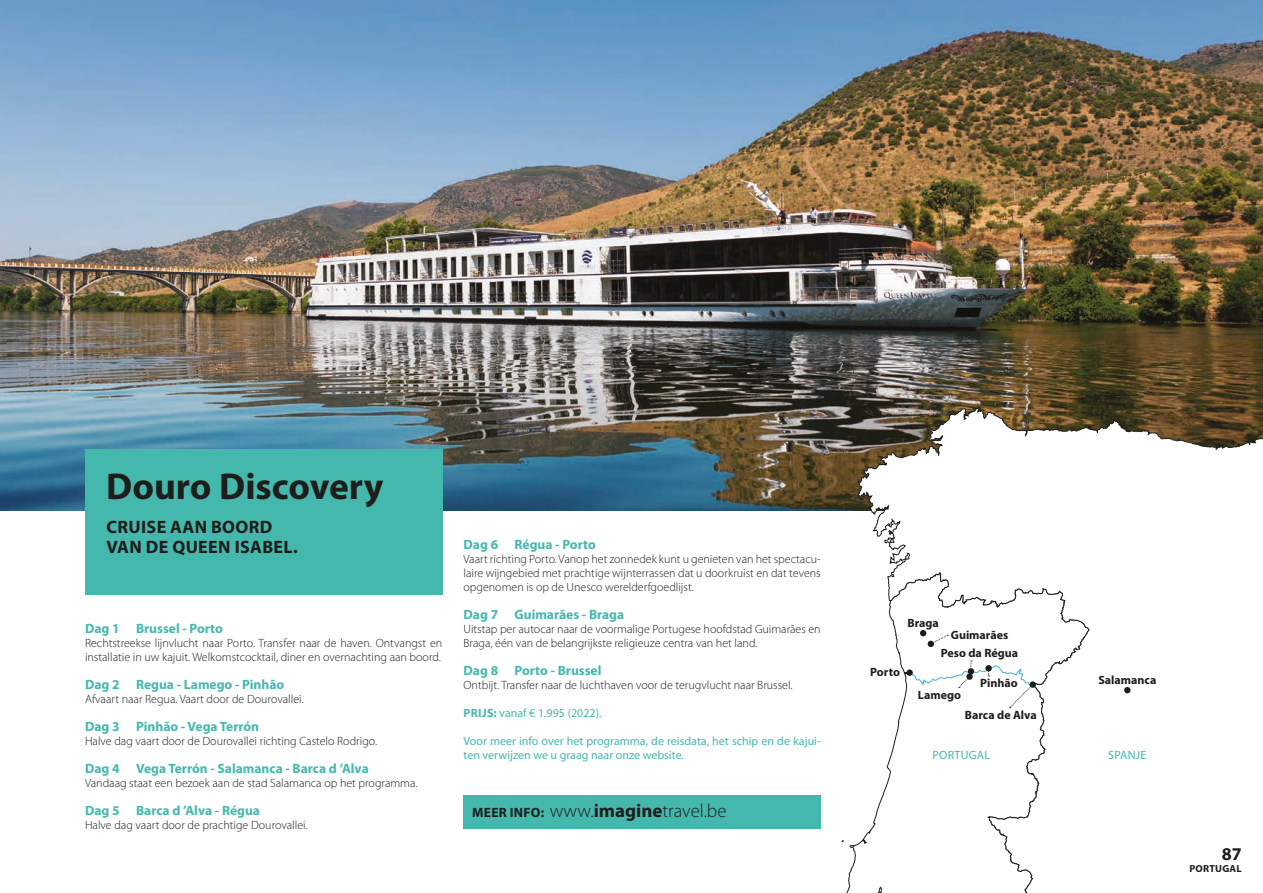
<style>
.page{position:relative;width:1263px;height:893px;background:#fff}
.page>*{position:absolute;margin:0;border:0;box-sizing:border-box;transform-origin:0 0}
.t1{font:700 37.5px "Myriad Pro";color:#1d1d1b}
.t2{font:300 18.9px "Myriad Pro";color:#1d1d1b}
.t3{font:700 18px/19.8px "Myriad Pro";letter-spacing:.02em;color:#1d1d1b}
.t4{font:700 13.5px "Myriad Pro";color:#45b8ad}
.t5{font:300 12px/14px "Myriad Pro";color:#1d1d1b}
.t6{font:12px/14px "Myriad Pro";color:#45b8ad}
.t7{font:700 12px "Myriad Pro";color:#1d1d1b}
.t8{font:12px "Myriad Pro";letter-spacing:.02em;color:#45b8ad}
.t9{font:700 10.2px "Myriad Pro";letter-spacing:.02em;color:#1d1d1b}
.s1{font-weight:700}
.s2{font-weight:700;font-size:13.5px}
</style>
<div class="page">
<img style="left:1px;top:0;width:1262px;height:510px">
<svg style="left:858px;top:406px;width:405px;height:487px"></svg>
<svg style="left:1124px;top:687px;width:6px;height:6px"></svg>
<div style="left:463px;top:795px;width:358px;height:34px;background:#45b8ad"></div>
<img style="left:0;top:0;width:1px;height:510px">
<div style="left:85px;top:449px;width:357px;height:145px;background:#45b8ad"></div>
<svg style="left:920px;top:630px;width:28px;height:17px"></svg>
<div style="left:906px;top:669px;width:7px;height:7px;background:#1d1d1b;border-radius:50%"></div>
<svg style="left:910px;top:661px;width:124px;height:47px"></svg>
<h1 class="t1" style="left:106px;top:462px;width:279px">Douro Discovery</h1>
<h3 class="t3" style="left:106px;top:517px;width:193px">CRUISE AAN BOORD<br>VAN DE QUEEN ISABEL.</h3>
<p class="t4" style="left:85px;top:620px;width:139px">Dag 1 Brussel - Porto</p>
<p class="t5" style="left:85px;top:636px;width:359px">Rechtstreekse lijnvlucht naar Porto. Transfer naar de haven. Ontvangst en installatie in uw kajuit. Welkomstcocktail, diner en overnachting aan boord.</p>
<p class="t4" style="left:85px;top:676px;width:201px">Dag 2 Regua - Lamego - Pinhão</p>
<p class="t5" style="left:85px;top:692px;width:220px">Afvaart naar Regua. Vaart door de Dourovallei.</p>
<p class="t4" style="left:85px;top:718px;width:176px">Dag 3 Pinhão - Vega Terrón</p>
<p class="t5" style="left:85px;top:734px;width:294px">Halve dag vaart door de Dourovallei richting Castelo Rodrigo.</p>
<p class="t4" style="left:85px;top:760px;width:285px">Dag 4 Vega Terrón - Salamanca - Barca d ’Alva</p>
<p class="t5" style="left:85px;top:776px;width:334px">Vandaag staat een bezoek aan de stad Salamanca op het programma.</p>
<p class="t4" style="left:85px;top:802px;width:176px">Dag 5 Barca d ’Alva - Régua</p>
<p class="t5" style="left:85px;top:818px;width:224px">Halve dag vaart door de prachtige Dourovallei.</p>
<p class="t4" style="left:463px;top:536px;width:134px">Dag 6 Régua - Porto</p>
<p class="t5" style="left:463px;top:552px;width:359px;text-align:justify">Vaart richting Porto. Vanop het zonnedek kunt u genieten van het spectacu&shy;laire wijngebied met prachtige wijnterrassen dat u doorkruist en dat tevens opgenomen is op de Unesco werelderfgoedlijst.</p>
<p class="t4" style="left:463px;top:606px;width:162px">Dag 7 Guimarães - Braga</p>
<p class="t5" style="left:463px;top:622px;width:359px">Uitstap per autocar naar de voormalige Portugese hoofdstad Guimarães en<br>Braga, één van de belangrijkste religieuze centra van het land.</p>
<p class="t4" style="left:463px;top:662px;width:139px">Dag 8 Porto - Brussel</p>
<p class="t5" style="left:463px;top:678px;width:331px">Ontbijt. Transfer naar de luchthaven voor de terugvlucht naar Brussel.</p>
<p class="t6" style="left:464px;top:706px;width:139px"><span class="s1">PRIJS:</span> vanaf € 1.995 (2022).</p>
<p class="t6" style="left:463px;top:734px;width:359px">Voor meer info over het programma, de reisdata, het schip en de kajui&shy;ten verwijzen we u graag naar onze website.</p>
<h2 class="t2" style="left:472px;top:800px;width:256px"><span class="s2">MEER INFO:</span> www.<span class="s1">imagine</span>travel.be</h2>
<p class="t7" style="left:870px;top:664px;width:31px">Porto</p>
<p class="t7" style="left:907px;top:615px;width:33px">Braga</p>
<p class="t7" style="left:951px;top:627px;width:59px">Guimarães</p>
<p class="t7" style="left:980px;top:676px;width:39px">Pinhão</p>
<p class="t7" style="left:965px;top:707px;width:73px">Barca de Alva</p>
<p class="t7" style="left:941px;top:646px;width:79px">Peso da Régua</p>
<p class="t7" style="left:918px;top:687px;width:45px">Lamego</p>
<p class="t7" style="left:1098px;top:672px;width:60px">Salamanca</p>
<p class="t8" style="left:933px;top:748px;width:59px">PORTUGAL</p>
<p class="t6" style="left:1108px;top:748px;width:40px">SPANJE</p>
<h3 class="t3" style="left:1222px;top:843px;width:21px">87</h3>
<p class="t9" style="left:1189px;top:862px;width:54px">PORTUGAL</p>
</div>
